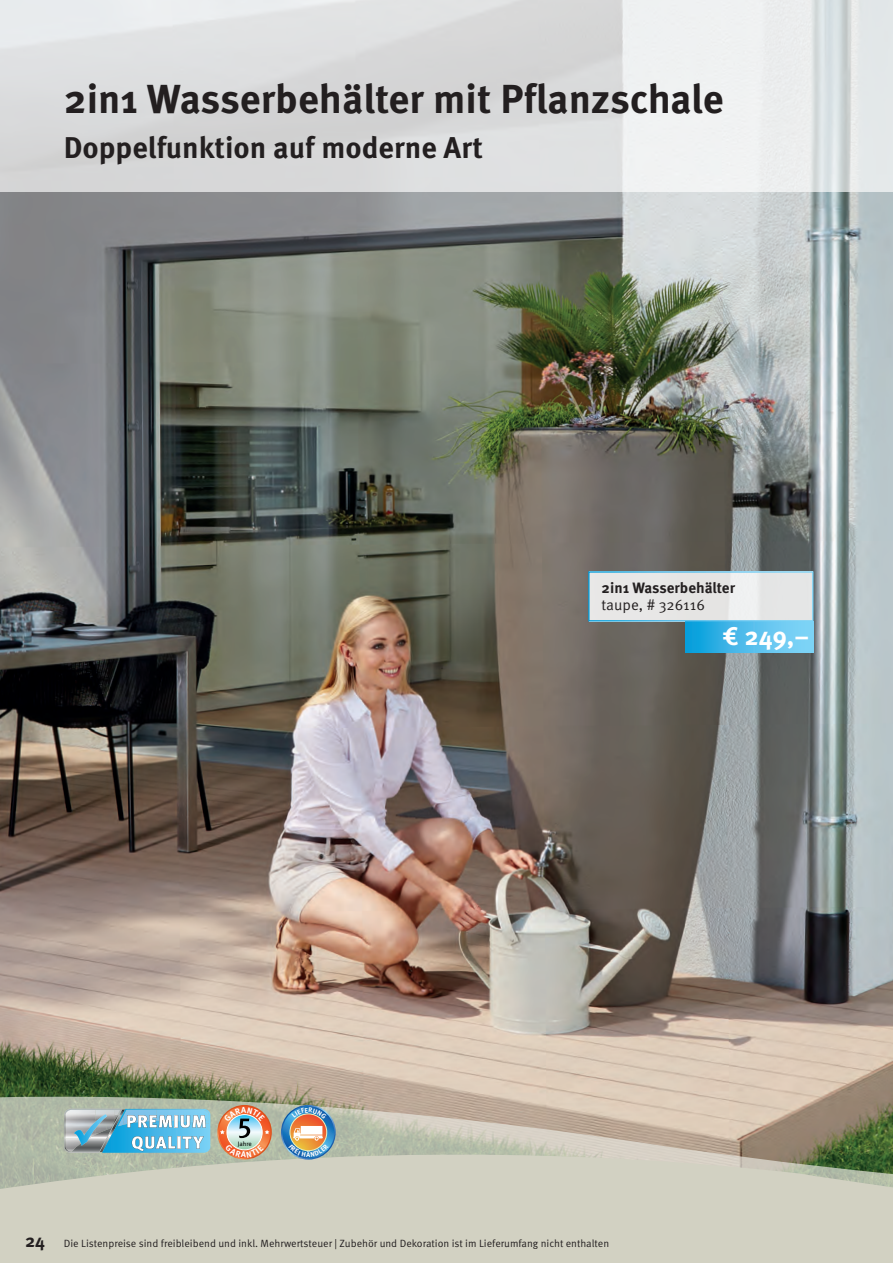
<style>
.page{position:relative;width:893px;height:1263px;background:#fff}
.page>*{position:absolute;margin:0;border:0;box-sizing:border-box;transform-origin:0 0}
.t1{font:700 40.5px "Meta Pro";color:#231f20}
.t2{font:700 30px "Meta Pro";color:#231f20}
.t3{font:700 25.5px "Meta Pro";color:#fff}
.t4{font:700 15px "Meta Pro";color:#231f20}
.t5{font:15px "Meta Pro";color:#231f20}
.t6{font:10.5px "Meta Pro";color:#231f20}
.t7{font:6.45px "Meta Pro";letter-spacing:-.01em;color:#000}
.s1{font-weight:700;font-size:18px}
</style>
<div class="page">
<img style="left:0;top:191px;width:893px;height:902px">
<svg style="left:0;top:0;width:893px;height:191px;background:#dee0e1"></svg>
<div style="left:589px;top:571px;width:224px;height:50px;background:#e7e6e6"></div>
<svg style="left:686px;top:621px;width:127px;height:32px;background:#4dbcea"></svg>
<div style="left:588px;top:571px;width:225px;height:50px;border:1px solid #fff"></div>
<svg style="left:0;top:1093px;width:893px;height:34px;background:#b8af9a"></svg>
<svg style="left:0;top:1127px;width:893px;height:136px;background:#c8c8b7"></svg>
<svg style="left:64px;top:1109px;width:146px;height:44px;background:#84bcd4"></svg>
<svg style="left:281px;top:1105px;width:55px;height:55px;background:#939ea1"></svg>
<svg style="left:217px;top:1105px;width:55px;height:54px;background:#cb9e84"></svg>
<h1 class="t1" style="left:64px;top:73px;width:661px">2in1 Wasserbehälter mit Pflanzschale</h1>
<h2 class="t2" style="left:64px;top:129px;width:421px">Doppelfunktion auf moderne Art</h2>
<p class="t7" style="left:238px;top:1139px;width:16px">Jahre</p>
<h3 class="t4" style="left:602px;top:578px;width:135px">2in1 Wasserbehälter</h3>
<h3 class="t5" style="left:602px;top:595px;width:105px">taupe, # 326116</h3>
<h3 class="t3" style="left:722px;top:620px;width:88px">€ 249,–</h3>
<p class="t6" style="left:25px;top:1237px;width:586px"><span class="s1">24</span> Die Listenpreise sind freibleibend und inkl. Mehrwertsteuer | Zubehör und Dekoration ist im Lieferumfang nicht enthalten</p>
</div>
